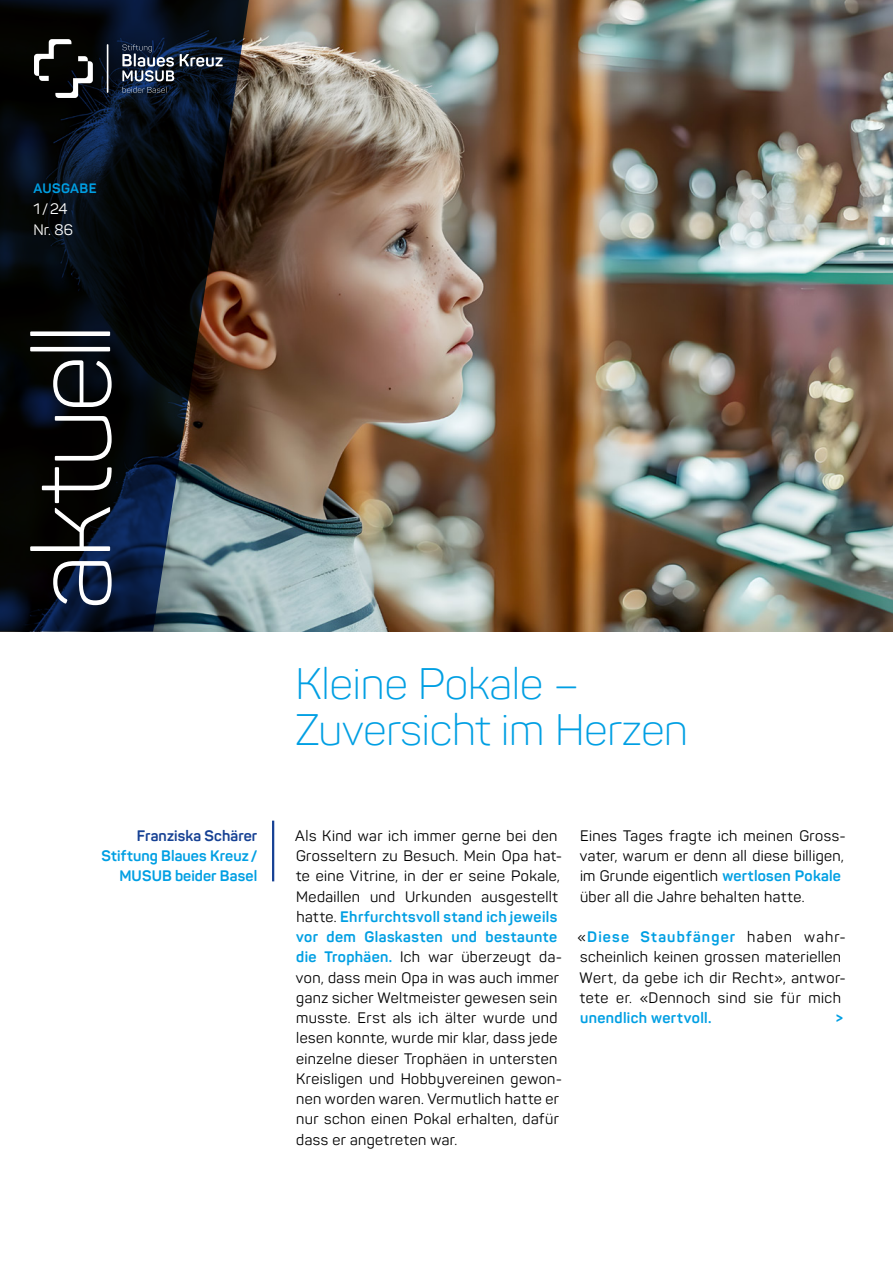
<style>
.page{position:relative;width:893px;height:1263px;background:#fff}
.page>*{position:absolute;margin:0;border:0;box-sizing:border-box;transform-origin:0 0}
.t1{font:300 108px "Panton";letter-spacing:-.035em;color:#fff}
.t2{font:300 43.5px/46.5px "Panton";color:#009fe3}
.t3{font:15px/20.2px "Panton";letter-spacing:.025em;color:#000}
.t4{font:700 15px "Panton";letter-spacing:.025em;color:#009fe3}
.t5{font:700 15px/20.2px "Panton";letter-spacing:.005em;color:#009fe3;text-align:right}
.t6{font:700 15px "Panton";letter-spacing:.005em;color:#164194}
.t7{font:700 15px "Panton";letter-spacing:.075em;color:#009fe3}
.t8{font:15px/21px "Panton";color:#fff}
.t9{font:700 13.5px "Panton";letter-spacing:.02em;color:#009fe3}
.s1{font-weight:400;color:#000}
.s2{font-weight:700;color:#009fe3}
</style>
<div class="page">
<img style="left:251px;top:0;width:642px;height:631px">
<svg style="left:0;top:0;width:251px;height:631px;background:#181b20"></svg>
<hr style="left:107px;top:44px;width:1px;height:49px;background:#fff">
<svg style="left:122px;top:87px;width:45px;height:6px"></svg>
<svg style="left:34px;top:39px;width:59px;height:59px"></svg>
<svg style="left:180px;top:54px;width:43px;height:13px"></svg>
<svg style="left:122px;top:44px;width:52px;height:37px"></svg>
<hr style="left:272px;top:821px;width:2px;height:60px;background:#164194">
<p class="t9" style="left:33px;top:180px;width:64px">AUSGABE</p>
<p class="t8" style="left:33px;top:198px;width:41px">1/24<br>Nr. 86</p>
<h1 class="t1" style="left:6px;top:609px;width:288px;rotate:-90deg">aktuell</h1>
<p class="t6" style="left:137px;top:826px;width:122px">Franziska Schärer</p>
<p class="t5" style="left:102px;top:846px;width:157px">Stiftung Blaues Kreuz/<br>MUSUB beider Basel</p>
<h2 class="t2" style="left:296px;top:660px;width:394px">Kleine Pokale –<br>Zuversicht im Herzen</h2>
<p class="t3" style="left:295px;top:825px;width:264px">Als Kind war ich immer gerne bei den</p>
<p class="t3" style="left:296px;top:866px;width:265px">te eine Vitrine in, der er seine Pokale,</p>
<p class="t3" style="left:296px;top:846px;width:268px">Grosseltern zu Besuch. Mein Opa hat-</p>
<p class="t3" style="left:482px;top:886px;width:78px">ausgestellt</p>
<p class="t3" style="left:296px;top:886px;width:65px">Medaillen</p>
<p class="t4" style="left:296px;top:907px;width:262px"><span class="s1">hatte.</span> Ehrfurchtsvoll stand ich jeweils</p>
<p class="t4" style="left:485px;top:927px;width:73px">bestaunte</p>
<p class="t3" style="left:370px;top:886px;width:27px">und</p>
<p class="t3" style="left:405px;top:886px;width:68px">Urkunden</p>
<p class="t4" style="left:327px;top:927px;width:31px">dem</p>
<p class="t4" style="left:365px;top:927px;width:80px">Glaskasten</p>
<p class="t4" style="left:451px;top:927px;width:27px">und</p>
<p class="t4" style="left:296px;top:927px;width:23px">vor</p>
<p class="t3" style="left:296px;top:967px;width:264px">von, dass mein Opa in was auch immer</p>
<p class="t4" style="left:296px;top:948px;width:22px">die</p>
<p class="t3" style="left:296px;top:987px;width:263px;text-align:right">ganz sicher Weltmeister gewesen sein und</p>
<p class="t4" style="left:324px;top:948px;width:70px">Trophäen.</p>
<p class="t3" style="left:400px;top:947px;width:22px">Ich</p>
<p class="t3" style="left:461px;top:947px;width:71px">überzeugt</p>
<p class="t3" style="left:539px;top:947px;width:24px">da-</p>
<p class="t3" style="left:428px;top:947px;width:26px">war</p>
<p class="t3" style="left:393px;top:1008px;width:20px">als</p>
<p class="t3" style="left:419px;top:1008px;width:21px">ich</p>
<p class="t3" style="left:445px;top:1008px;width:33px">älter</p>
<p class="t3" style="left:483px;top:1008px;width:44px">wurde</p>
<p class="t3" style="left:358px;top:1008px;width:30px">Erst</p>
<p class="t3" style="left:296px;top:1008px;width:263px">musste.<br>lesen konnte, wurde mir klar, dass jede einzelne dieser Trophäen in untersten</p>
<p class="t3" style="left:296px;top:1089px;width:264px">nen worden waren. Vermutlich hatte er</p>
<p class="t3" style="left:296px;top:1068px;width:267px">Kreisligen und Hobbyvereinen gewon-</p>
<p class="t3" style="left:296px;top:1109px;width:264px">nur schon einen Pokal erhalten, dafür dass er angetreten war.</p>
<p class="t3" style="left:580px;top:825px;width:267px">Eines Tages fragte ich meinen Gross-</p>
<p class="t3" style="left:580px;top:866px;width:262px">im Grunde eigentlich <span class="s2">wertlosen Pokale </span>über all die Jahre behalten hatte.</p>
<p class="t3" style="left:580px;top:846px;width:266px">vater, warum er denn all diese billigen,</p>
<p class="t4" style="left:578px;top:927px;width:53px"><span class="s1">«</span>Diese</p>
<p class="t7" style="left:640px;top:927px;width:96px">Staubfänger</p>
<p class="t3" style="left:747px;top:927px;width:46px">haben</p>
<p class="t3" style="left:804px;top:927px;width:43px">wahr-</p>
<p class="t3" style="left:580px;top:947px;width:263px">scheinlich keinen grossen materiellen</p>
<p class="t3" style="left:580px;top:967px;width:268px">Wert, da gebe ich dir Recht ,» antwor-</p>
<p class="t4" style="left:836px;top:1008px;width:9px">&lt;</p>
<p class="t3" style="left:640px;top:987px;width:72px">«Dennoch</p>
<p class="t3" style="left:718px;top:987px;width:30px">sind</p>
<p class="t3" style="left:781px;top:987px;width:21px">für</p>
<p class="t3" style="left:808px;top:987px;width:34px">mich</p>
<p class="t3" style="left:754px;top:987px;width:21px">sie</p>
<p class="t3" style="left:580px;top:987px;width:30px">tete</p>
<p class="t3" style="left:616px;top:987px;width:17px">er.</p>
<p class="t4" style="left:580px;top:1008px;width:133px">unendlich wertvoll.</p>
</div>
